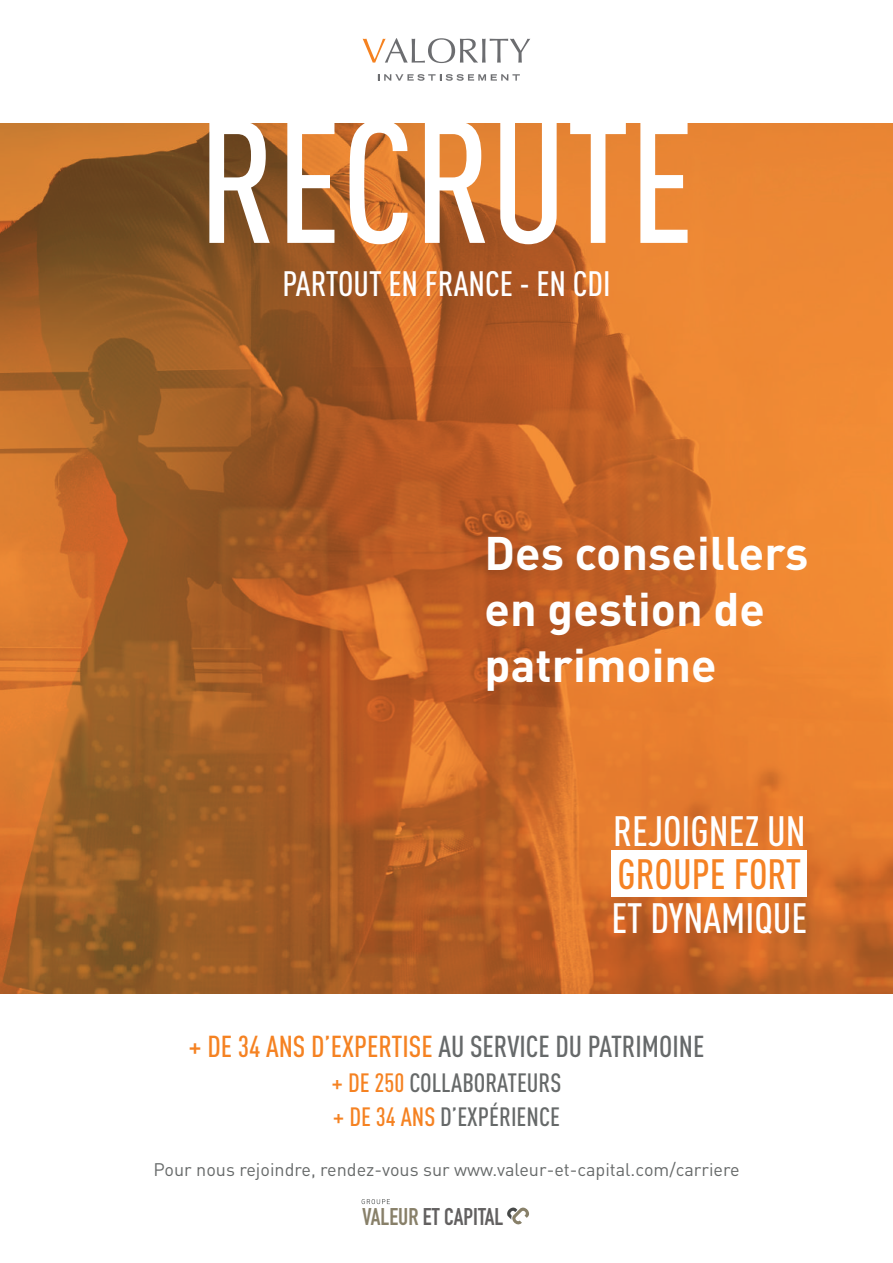
<style>
.page{position:relative;width:893px;height:1263px;background:#fff}
.page>*{position:absolute;margin:0;border:0;box-sizing:border-box;transform-origin:0 0}
.t1{font:500 171.3px "DIN Cond";color:#fff}
.t2{font:700 46.5px/55.8px "DIN";color:#fff}
.t3{font:500 41.85px "DIN Cond";color:#fff}
.t4{font:500 41.85px "DIN Cond";color:#f58224}
.t5{font:500 34.8px "DIN Cond";color:#fff}
.t6{font:500 29.85px "DIN Cond";color:#66696a}
.t7{font:500 26.1px/34.5px "DIN Cond";color:#666969}
.t8{font:700 23.85px "DIN Condensed";color:#626060}
.t9{font:18px "DIN";color:#666969}
.s1{color:#f58222}
.s2{color:#888069}
</style>
<div class="page">
<svg style="left:507px;top:1207px;width:22px;height:17px"></svg>
<svg style="left:362px;top:1199px;width:28px;height:5px"></svg>
<img style="left:0;top:123px;width:893px;height:871px">
<div style="left:611px;top:850px;width:196px;height:47px;background:#fff"></div>
<svg style="left:363px;top:38px;width:167px;height:25px"></svg>
<svg style="left:378px;top:74px;width:142px;height:7px"></svg>
<h1 class="t1" style="left:198px;top:80px;width:498px">RECRUTE</h1>
<h3 class="t5" style="left:282px;top:263px;width:330px">PARTOUT EN FRANCE - EN CDI</h3>
<h2 class="t2" style="left:485px;top:523px;width:325px">Des conseillers en gestion de patrimoine</h2>
<h3 class="t3" style="left:613px;top:806px;width:194px">REJOIGNEZ UN</h3>
<h3 class="t4" style="left:617px;top:849px;width:185px">GROUPE FORT</h3>
<h3 class="t3" style="left:611px;top:893px;width:198px">ET DYNAMIQUE</h3>
<h3 class="t6" style="left:188px;top:1029px;width:517px"><span class="s1">+ DE 34 ANS D’EXPERTISE</span> AU SERVICE DU PATRIMOINE</h3>
<h3 class="t7" style="left:331px;top:1065px;width:231px"><span class="s1">+ DE 250</span> COLLABORATEURS <span class="s1">+ DE 34 ANS</span> D’EXPÉRIENCE</h3>
<p class="t9" style="left:153px;top:1158px;width:588px">Pour nous rejoindre, rendez-vous sur www.valeur-et-capital.com/carriere</p>
<h3 class="t8" style="left:362px;top:1200px;width:143px"><span class="s2">VALEUR</span> ET CAPITAL</h3>
</div>
